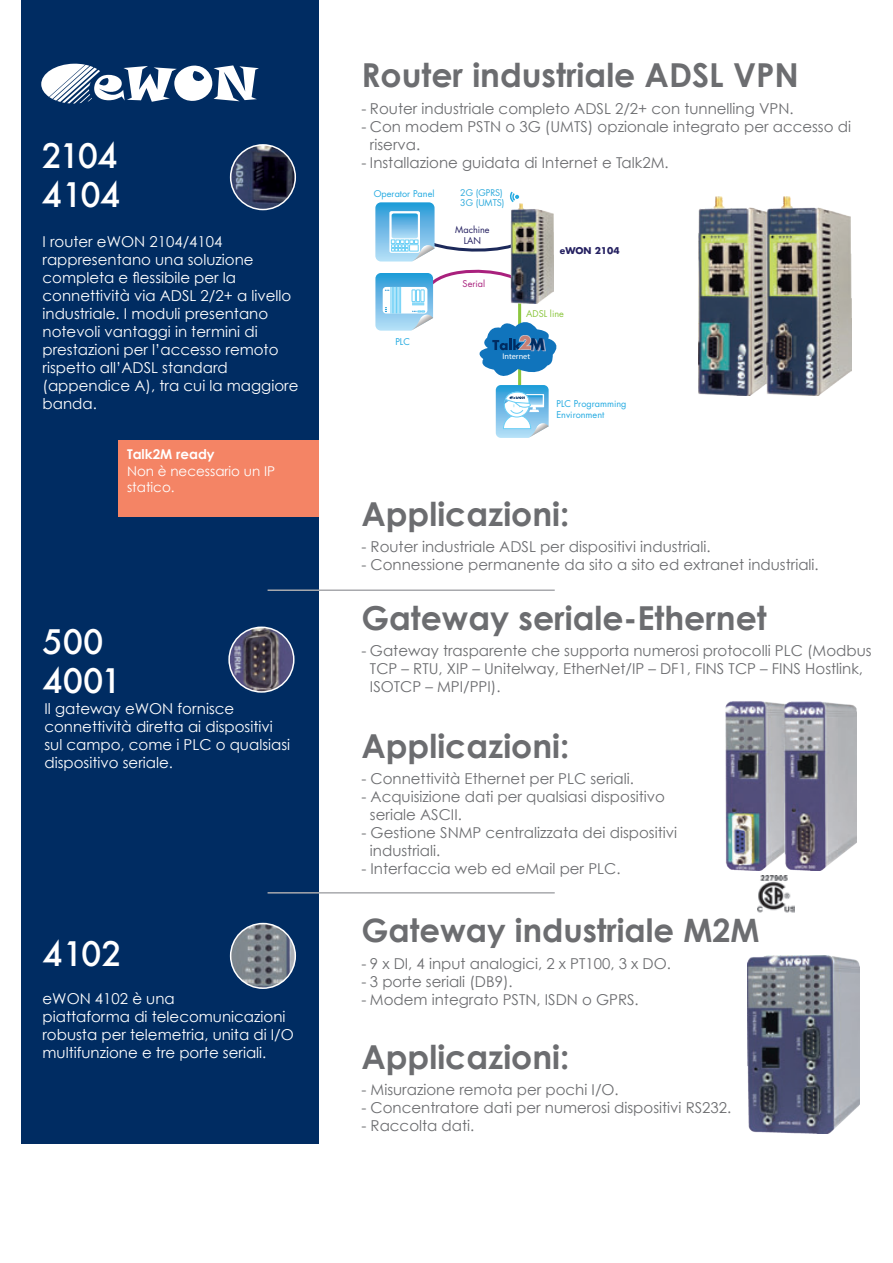
<style>
.page{position:relative;width:893px;height:1263px;background:#fff}
.page>*{position:absolute;margin:0;border:0;box-sizing:border-box;transform-origin:0 0}
.titre_1_gris{font:700 33px "Century Gothic";color:#6c6d70}
.t1{font:500 33px "Futura";letter-spacing:-.01em;color:#fff}
.titre_1_gris-2{font:700 32.25px "Century Gothic";color:#6c6d70}
.txt_gris_retrait{font:15px/18px "Century Gothic";color:#6c6d70}
.txt_blanc{font:15px/18px "Century Gothic";color:#fff}
.txt_blanc-2{font:13.5px/16.5px "Century Gothic";color:#fff}
.txt_blanc-3{font:700 13.5px "Century Gothic";color:#fff}
.t2{font:9.15px/10.9px "Futura";color:#24aae1}
.t3{font:9.15px/10.9px "Futura";color:#252161;text-align:center}
.t4{font:9.15px "Futura";color:#8bc63e}
.t5{font:700 9.15px "Futura";color:#252161}
.t6{font:9.15px "Futura";color:#a9217d}
.t7{font:9px "Futura";color:#2eaadc}
.t8{font:700 8.25px "Futura BT";color:#fff}
</style>
<div class="page">
<div style="left:21px;top:0;width:298px;height:1144px;background:#002c62"></div>
<img style="left:726px;top:701px;width:131px;height:169px">
<img style="left:748px;top:956px;width:112px;height:178px">
<img style="left:698px;top:196px;width:153px;height:200px">
<svg style="left:41px;top:64px;width:218px;height:40px"></svg>
<img style="left:231px;top:145px;width:64px;height:65px;border-radius:32px">
<div style="left:230px;top:144px;width:66px;height:66px;border:2px solid #fff;border-radius:50%"></div>
<img style="left:231px;top:923px;width:64px;height:65px;border-radius:32px">
<div style="left:230px;top:923px;width:66px;height:66px;border:2px solid #fff;border-radius:50%"></div>
<div style="left:118px;top:440px;width:201px;height:77px;background:#f48465"></div>
<hr style="left:268px;top:589px;width:287px;height:2px;background:#a8a9ad">
<hr style="left:268px;top:892px;width:287px;height:1px;background:#a8a9ad">
<svg style="left:375px;top:191px;width:182px;height:247px"></svg>
<div style="left:410px;top:245px;width:8px;height:6px;background:#fff"></div>
<div style="left:409px;top:245px;width:9px;height:6px;border:1px solid #6bcff6"></div>
<img style="left:476px;top:204px;width:77px;height:100px">
<img style="left:229px;top:627px;width:65px;height:65px;border-radius:32px">
<div style="left:228px;top:626px;width:67px;height:67px;border:2px solid #fff;border-radius:50%"></div>
<img style="left:757px;top:876px;width:38px;height:37px">
<div style="left:455px;top:186px;width:51px;height:26px;background:#fff"></div>
<p class="t1" style="left:42px;top:133px;width:78px">2104</p>
<p class="t1" style="left:42px;top:172px;width:80px">4104</p>
<p class="txt_blanc" style="left:43px;top:232px;width:257px">I router eWON 2104/4104 rappresentano una soluzione completa e flessibile per la connettività via ADSL 2/2+ a livello industriale. I moduli presentano notevoli vantaggi in termini di prestazioni per l’accesso remoto rispetto all’ADSL standard (appendice A), tra cui la maggiore banda.</p>
<p class="txt_blanc-3" style="left:127px;top:446px;width:89px">Talk2M ready</p>
<p class="txt_blanc-2" style="left:127px;top:462px;width:150px">Non è necessario un IP statico.</p>
<p class="t1" style="left:43px;top:619px;width:63px">500</p>
<p class="t1" style="left:43px;top:658px;width:80px">4001</p>
<p class="txt_blanc" style="left:44px;top:699px;width:247px">Il gateway eWON fornisce connettività diretta ai dispositivi sul campo, come i PLC o qualsiasi dispositivo seriale.</p>
<p class="t1" style="left:43px;top:931px;width:81px">4102</p>
<p class="txt_blanc" style="left:43px;top:989px;width:253px">eWON 4102 è una<br>piattaforma di telecomunicazioni robusta per telemetria, unita di I/O multifunzione e tre porte seriali.</p>
<p class="titre_1_gris" style="left:361px;top:55px;width:439px">Router industriale ADSL VPN</p>
<p class="txt_gris_retrait" style="left:361px;top:99px;width:434px">- Router industriale completo ADSL 2/2+ con tunnelling VPN.</p>
<p class="txt_gris_retrait" style="left:370px;top:117px;width:483px;text-indent:-9px">- Con modem PSTN o 3G (UMTS) opzionale integrato per accesso di riserva.</p>
<p class="txt_gris_retrait" style="left:361px;top:153px;width:309px">- Installazione guidata di Internet e Talk2M.</p>
<p class="t2" style="left:374px;top:188px;width:62px">Operator Panel</p>
<p class="t2" style="left:395px;top:336px;width:16px">PLC</p>
<p class="t7" style="left:460px;top:187px;width:44px">2G (GPRS)</p>
<p class="t7" style="left:460px;top:197px;width:46px">3G (UMTS)</p>
<p class="t2" style="left:479px;top:190px;width:29px">GPRS/<br>EDGE</p>
<p class="t3" style="left:455px;top:224px;width:36px">Machine<br>LAN</p>
<p class="t6" style="left:463px;top:277px;width:24px">Serial</p>
<p class="t5" style="left:560px;top:244px;width:61px">eWON 2104</p>
<p class="t4" style="left:526px;top:307px;width:39px">ADSL line</p>
<p class="t8" style="left:503px;top:351px;width:29px">Internet</p>
<p class="t2" style="left:556px;top:398px;width:72px">PLC Programming<br>Environment</p>
<p class="titre_1_gris" style="left:361px;top:493px;width:209px">Applicazioni:</p>
<p class="txt_gris_retrait" style="left:361px;top:538px;width:351px">- Router industriale ADSL per dispositivi industriali.</p>
<p class="txt_gris_retrait" style="left:361px;top:556px;width:459px">- Connessione permanente da sito a sito ed extranet industriali.</p>
<p class="titre_1_gris" style="left:361px;top:597px;width:407px">Gateway seriale-Ethernet</p>
<p class="txt_gris_retrait" style="left:370px;top:641px;width:503px;text-indent:-9px">- Gateway trasparente che supporta numerosi protocolli PLC (Modbus<br>TCP – RTU, XIP – Unitelway, EtherNet/IP – DF1, FINS TCP – FINS Hostlink,<br>ISOTCP – MPI/PPI).</p>
<p class="titre_1_gris" style="left:361px;top:725px;width:209px">Applicazioni:</p>
<p class="txt_gris_retrait" style="left:361px;top:770px;width:274px">- Connettività Ethernet per PLC seriali.</p>
<p class="txt_gris_retrait" style="left:370px;top:788px;width:297px;text-indent:-9px">- Acquisizione dati per qualsiasi dispositivo seriale ASCII.</p>
<p class="txt_gris_retrait" style="left:370px;top:824px;width:309px;text-indent:-9px">- Gestione SNMP centralizzata dei dispositivi industriali.</p>
<p class="txt_gris_retrait" style="left:361px;top:860px;width:261px">- Interfaccia web ed eMail per PLC.</p>
<p class="titre_1_gris-2" style="left:361px;top:910px;width:399px">Gateway industriale M2M</p>
<p class="txt_gris_retrait" style="left:361px;top:954px;width:311px">- 9 x DI, 4 input analogici, 2 x PT100, 3 x DO.</p>
<p class="txt_gris_retrait" style="left:361px;top:972px;width:153px">- 3 porte seriali (DB9).</p>
<p class="txt_gris_retrait" style="left:361px;top:990px;width:279px">- Modem integrato PSTN, ISDN o GPRS.</p>
<p class="titre_1_gris" style="left:361px;top:1036px;width:209px">Applicazioni:</p>
<p class="txt_gris_retrait" style="left:361px;top:1081px;width:259px">- Misurazione remota per pochi I/O.</p>
<p class="txt_gris_retrait" style="left:361px;top:1099px;width:371px">- Concentratore dati per numerosi dispositivi RS232.</p>
<p class="txt_gris_retrait" style="left:361px;top:1117px;width:114px">- Raccolta dati.</p>
</div>
